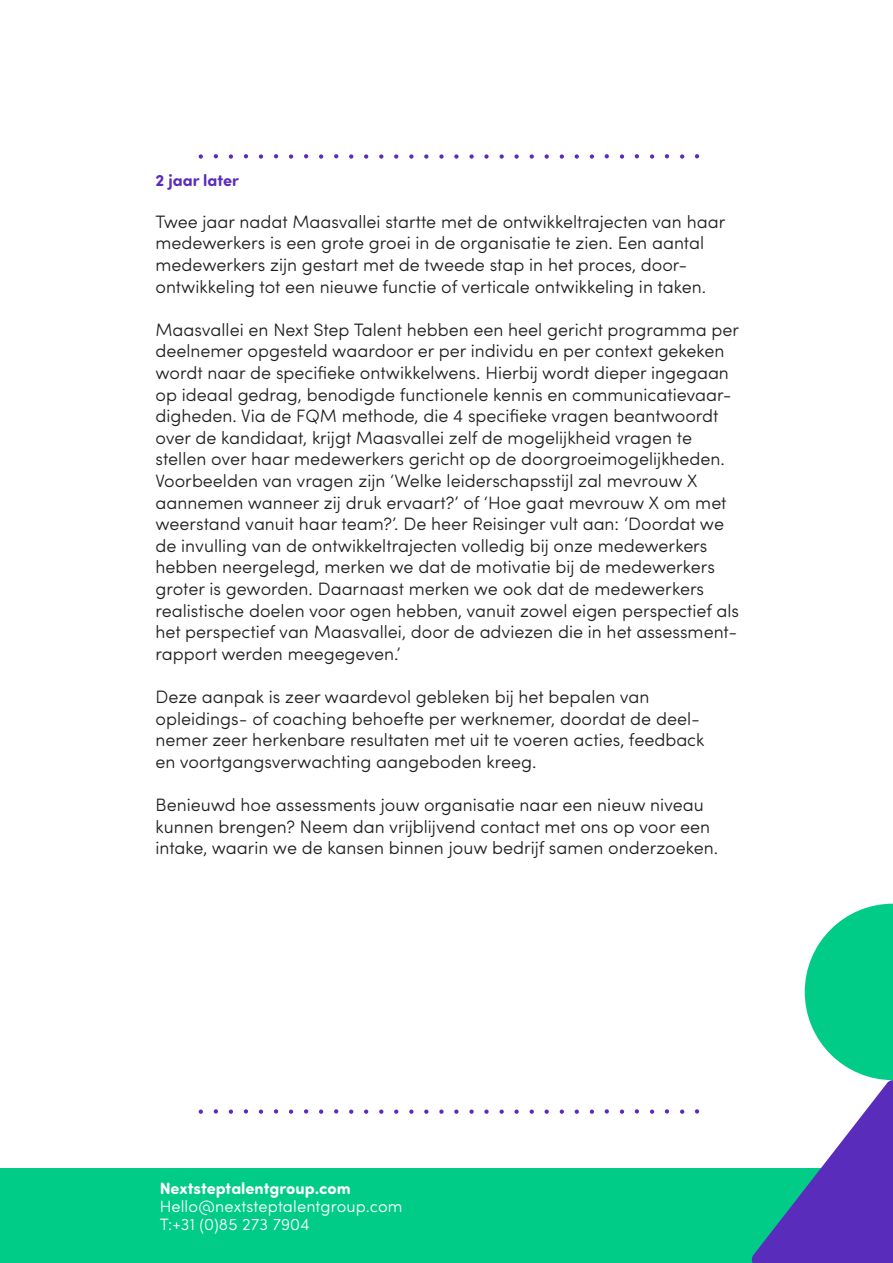
<style>
.page{position:relative;width:893px;height:1263px;background:#fff}
.page>*{position:absolute;margin:0;border:0;box-sizing:border-box;transform-origin:0 0}
.t1{font:300 18px/21.6px "Sofia Pro Soft";color:#231f20}
.t2{font:300 16.5px "Sofia Pro Soft";letter-spacing:.01em;color:#fff}
.t3{font:700 16.5px "Sofia Pro Soft";color:#fff}
.t4{font:700 16.5px "Sofia Pro Soft";color:#5a2cbc}
</style>
<div class="page">
<div style="left:0;top:1169px;width:893px;height:94px;background:#0c8"></div>
<svg style="left:199px;top:154px;width:4px;height:5px"></svg>
<svg style="left:259px;top:154px;width:4px;height:5px"></svg>
<svg style="left:319px;top:154px;width:4px;height:5px"></svg>
<svg style="left:379px;top:154px;width:4px;height:5px"></svg>
<svg style="left:439px;top:154px;width:5px;height:5px"></svg>
<svg style="left:499px;top:154px;width:5px;height:5px"></svg>
<svg style="left:560px;top:154px;width:4px;height:5px"></svg>
<svg style="left:620px;top:154px;width:4px;height:5px"></svg>
<svg style="left:680px;top:154px;width:4px;height:5px"></svg>
<svg style="left:530px;top:154px;width:4px;height:5px"></svg>
<svg style="left:590px;top:154px;width:4px;height:5px"></svg>
<svg style="left:650px;top:154px;width:4px;height:5px"></svg>
<svg style="left:409px;top:154px;width:5px;height:5px"></svg>
<svg style="left:469px;top:154px;width:5px;height:5px"></svg>
<svg style="left:229px;top:154px;width:4px;height:5px"></svg>
<svg style="left:289px;top:154px;width:4px;height:5px"></svg>
<svg style="left:349px;top:154px;width:4px;height:5px"></svg>
<svg style="left:364px;top:154px;width:4px;height:5px"></svg>
<svg style="left:424px;top:154px;width:4px;height:5px"></svg>
<svg style="left:484px;top:154px;width:5px;height:5px"></svg>
<svg style="left:545px;top:154px;width:4px;height:5px"></svg>
<svg style="left:575px;top:154px;width:4px;height:5px"></svg>
<svg style="left:454px;top:154px;width:5px;height:5px"></svg>
<svg style="left:514px;top:154px;width:5px;height:5px"></svg>
<svg style="left:394px;top:154px;width:4px;height:5px"></svg>
<svg style="left:214px;top:154px;width:4px;height:4px"></svg>
<svg style="left:274px;top:154px;width:4px;height:4px"></svg>
<svg style="left:334px;top:154px;width:4px;height:4px"></svg>
<svg style="left:244px;top:154px;width:4px;height:4px"></svg>
<svg style="left:304px;top:154px;width:4px;height:4px"></svg>
<svg style="left:605px;top:154px;width:4px;height:4px"></svg>
<svg style="left:665px;top:154px;width:4px;height:4px"></svg>
<svg style="left:635px;top:154px;width:4px;height:4px"></svg>
<svg style="left:695px;top:154px;width:4px;height:4px"></svg>
<svg style="left:199px;top:1109px;width:4px;height:5px"></svg>
<svg style="left:259px;top:1109px;width:4px;height:5px"></svg>
<svg style="left:319px;top:1109px;width:4px;height:5px"></svg>
<svg style="left:379px;top:1109px;width:4px;height:5px"></svg>
<svg style="left:439px;top:1109px;width:5px;height:5px"></svg>
<svg style="left:499px;top:1109px;width:5px;height:5px"></svg>
<svg style="left:560px;top:1109px;width:4px;height:5px"></svg>
<svg style="left:620px;top:1109px;width:4px;height:5px"></svg>
<svg style="left:680px;top:1109px;width:4px;height:5px"></svg>
<svg style="left:530px;top:1109px;width:4px;height:5px"></svg>
<svg style="left:590px;top:1109px;width:4px;height:5px"></svg>
<svg style="left:650px;top:1109px;width:4px;height:5px"></svg>
<svg style="left:409px;top:1109px;width:5px;height:5px"></svg>
<svg style="left:469px;top:1109px;width:5px;height:5px"></svg>
<svg style="left:229px;top:1109px;width:4px;height:5px"></svg>
<svg style="left:289px;top:1109px;width:4px;height:5px"></svg>
<svg style="left:349px;top:1109px;width:4px;height:5px"></svg>
<svg style="left:364px;top:1109px;width:4px;height:5px"></svg>
<svg style="left:424px;top:1109px;width:4px;height:5px"></svg>
<svg style="left:484px;top:1109px;width:5px;height:5px"></svg>
<svg style="left:545px;top:1109px;width:4px;height:5px"></svg>
<svg style="left:575px;top:1109px;width:4px;height:5px"></svg>
<svg style="left:454px;top:1109px;width:5px;height:5px"></svg>
<svg style="left:514px;top:1109px;width:5px;height:5px"></svg>
<svg style="left:394px;top:1109px;width:4px;height:5px"></svg>
<svg style="left:214px;top:1109px;width:4px;height:4px"></svg>
<svg style="left:274px;top:1109px;width:4px;height:4px"></svg>
<svg style="left:334px;top:1109px;width:4px;height:4px"></svg>
<svg style="left:244px;top:1109px;width:4px;height:4px"></svg>
<svg style="left:304px;top:1109px;width:4px;height:4px"></svg>
<svg style="left:605px;top:1109px;width:4px;height:4px"></svg>
<svg style="left:665px;top:1109px;width:4px;height:4px"></svg>
<svg style="left:635px;top:1109px;width:4px;height:4px"></svg>
<svg style="left:695px;top:1109px;width:4px;height:4px"></svg>
<svg style="left:751px;top:904px;width:142px;height:359px"></svg>
<p class="t4" style="left:156px;top:168px;width:85px">2 jaar later</p>
<p class="t1" style="left:156px;top:210px;width:571px">Twee jaar nadat Maasvallei startte met de ontwikkeltrajecten van haar medewerkers is een grote groei in de organisatie te zien. Een aantal medewerkers zijn gestart met de tweede stap in het proces, door-</p>
<p class="t1" style="left:156px;top:275px;width:552px">ontwikkeling tot een nieuwe functie of verticale ontwikkeling in taken.</p>
<p class="t1" style="left:156px;top:318px;width:585px">Maasvallei en Next Step Talent hebben een heel gericht programma per</p>
<p class="t1" style="left:156px;top:339px;width:578px">deelnemer opgesteld waardoor er per individu en per context gekeken wordt naar de specifieke ontwikkelwens. Hierbij wordt dieper ingegaan op ideaal gedrag, benodigde functionele kennis en communicatievaar&shy;digheden. Via de FQM methode, die 4 specifieke vragen beantwoordt over de kandidaat, krijgt Maasvallei zelf de mogelijkheid vragen te</p>
<p class="t1" style="left:156px;top:447px;width:573px">stellen over haar medewerkers gericht op de doorgroeimogelijkheden.<br>Voorbeelden van vragen zijn ‘Welke leiderschapsstijl zal mevrouw X aannemen wanneer zij druk ervaart?’ of ‘Hoe gaat mevrouw X om met weerstand vanuit haar team?’. De heer Reisinger vult aan: ‘Doordat we de invulling van de ontwikkeltrajecten volledig bij onze medewerkers</p>
<p class="t1" style="left:156px;top:555px;width:585px">hebben neergelegd, merken we dat de motivatie bij de medewerkers groter is geworden. Daarnaast merken we ook dat de medewerkers realistische doelen voor ogen hebben, vanuit zowel eigen perspectief als het perspectief van Maasvallei, door de adviezen die in het assessment-</p>
<p class="t1" style="left:156px;top:642px;width:247px">rapport werden meegegeven.’</p>
<p class="t1" style="left:156px;top:685px;width:495px">Deze aanpak is zeer waardevol gebleken bij het bepalen van</p>
<p class="t1" style="left:156px;top:707px;width:546px">opleidings- of coaching behoefte per werknemer, doordat de deel-</p>
<p class="t1" style="left:156px;top:728px;width:550px">nemer zeer herkenbare resultaten met uit te voeren acties, feedback</p>
<p class="t1" style="left:156px;top:750px;width:382px">en voortgangsverwachting aangeboden kreeg.</p>
<p class="t1" style="left:156px;top:793px;width:564px">Benieuwd hoe assessments jouw organisatie naar een nieuw niveau kunnen brengen? Neem dan vrijblijvend contact met ons op voor een intake, waarin we de kansen binnen jouw bedrijf samen onderzoeken.</p>
<p class="t3" style="left:160px;top:1176px;width:193px">Nextsteptalentgroup.com</p>
<p class="t2" style="left:160px;top:1195px;width:244px">Hello@nextsteptalentgroup.com</p>
<p class="t2" style="left:160px;top:1213px;width:151px">T:+31 (0)85 273 7904</p>
</div>
